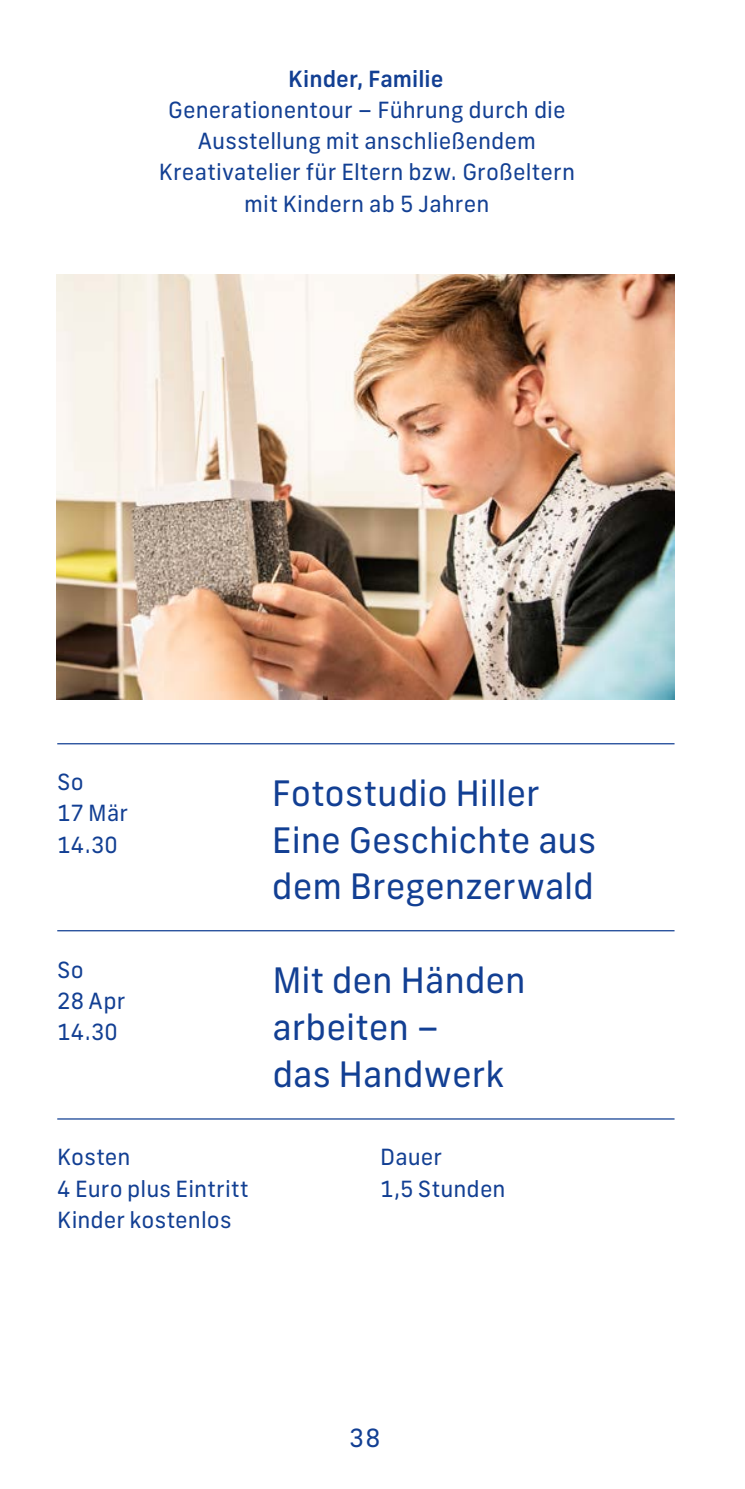
<style>
.page{position:relative;width:745px;height:1489px;background:#fff}
.page>*{position:absolute;margin:0;border:0;box-sizing:border-box;transform-origin:0 0}
.t1{font:35px/46.8px "New Frank";color:#123f93}
.t2{font:25px "New Frank";color:#123f93}
.t3{font:22.25px/31.2px "New Frank";letter-spacing:.005em;color:#123f93}
.t4{font:500 22.25px "New Frank";color:#123f93}
</style>
<div class="page">
<img style="left:57px;top:274px;width:616px;height:425px">
<hr style="left:57px;top:930px;width:617px;height:1px;background:#123f93">
<hr style="left:57px;top:1118px;width:617px;height:1px;background:#123f93">
<hr style="left:57px;top:743px;width:617px;height:1px;background:#123f93">
<p class="t4" style="left:288px;top:64px;width:156px">Kinder, Familie</p>
<p class="t3" style="left:159px;top:94px;width:417px;text-align:center">Generationentour – Führung durch die Ausstellung mit anschließendem Kreativatelier für Eltern bzw. Großeltern mit Kindern ab 5 Jahren</p>
<p class="t3" style="left:57px;top:766px;width:72px">So<br>17 Mär<br>14.30</p>
<h1 class="t1" style="left:272px;top:769px;width:325px">Fotostudio Hiller<br>Eine Geschichte aus dem Bregenzerwald</h1>
<p class="t3" style="left:57px;top:953px;width:69px">So<br>28 Apr<br>14.30</p>
<h1 class="t1" style="left:272px;top:957px;width:255px">Mit den Händen arbeiten –<br>das Handwerk</h1>
<p class="t3" style="left:57px;top:1141px;width:193px">Kosten<br>4 Euro plus Eintritt<br>Kinder kostenlos</p>
<p class="t3" style="left:380px;top:1141px;width:127px">Dauer<br>1,5 Stunden</p>
<p class="t2" style="left:349px;top:1421px;width:33px">38</p>
</div>
